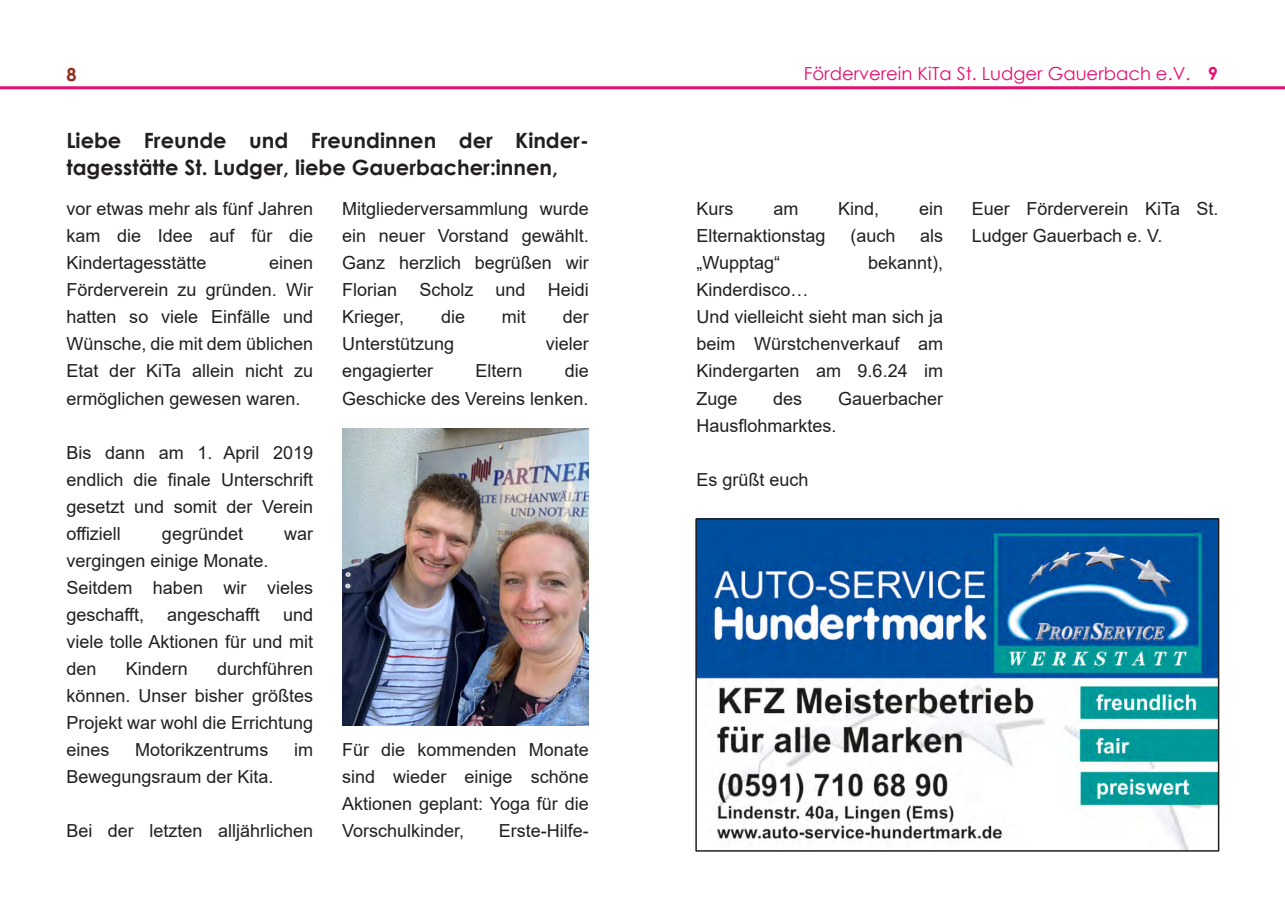
<style>
.page{position:relative;width:1285px;height:919px;background:#fff}
.page>*{position:absolute;margin:0;border:0;box-sizing:border-box;transform-origin:0 0}
.t1{font:700 21px/27px "Century Gothic";color:#231f20}
.t2{font:18px/27px "Arial";color:#231f20;text-align:justify}
.t3{font:18px "Century Gothic";color:#e50f70}
.t4{font:700 18px "Century Gothic";color:#922b1e}
.s1{font-weight:700}
</style>
<div class="page">
<hr style="left:0;top:86px;width:1284px;height:3px;background:#e50f70">
<img style="left:342px;top:429px;width:246px;height:296px">
<img style="left:698px;top:521px;width:518px;height:327px">
<div style="left:695px;top:518px;width:524px;height:333px;border:2px solid #231f20"></div>
<p class="t4" style="left:66px;top:67px;width:12px">8</p>
<p class="t3" style="left:803px;top:67px;width:415px">Förderverein KiTa St. Ludger Gauerbach e.V. <span class="s1">9</span></p>
<p class="t1" style="left:66px;top:129px;width:524px">Liebe Freunde und Freundinnen der Kinder&shy;tagesstätte St. Ludger, liebe Gauerbacher:innen,</p>
<p class="t2" style="left:66px;top:197px;width:248px">vor etwas mehr als fünf Jahren kam die Idee auf für die Kindertagesstätte</p>
<p class="t2" style="left:66px;top:251px;width:248px;text-indent:203px">einen Förderverein zu gründen. Wir hatten so viele Einfälle und Wünsche, die mit dem üblichen Etat der KiTa allein nicht zu ermöglichen gewesen waren.</p>
<p class="t2" style="left:66px;top:440px;width:248px">Bis dann am 1. April 2019 endlich die finale Unterschrift gesetzt und somit der Verein offiziell</p>
<p class="t2" style="left:162px;top:521px;width:83px">gegründet</p>
<p class="t2" style="left:284px;top:521px;width:30px">war</p>
<p class="t2" style="left:66px;top:548px;width:248px;text-align:left">vergingen einige Monate.<br>Seitdem haben wir vieles geschafft,</p>
<p class="t2" style="left:167px;top:602px;width:94px">angeschafft</p>
<p class="t2" style="left:66px;top:602px;width:248px;text-indent:217px">und viele tolle Aktionen für und mit den</p>
<p class="t2" style="left:66px;top:656px;width:248px;text-indent:151px">durchführen können. Unser bisher größtes Projekt war wohl die Errichtung eines</p>
<p class="t2" style="left:126px;top:656px;width:64px">Kindern</p>
<p class="t2" style="left:135px;top:737px;width:135px">Motorikzentrums</p>
<p class="t2" style="left:294px;top:737px;width:20px">im</p>
<p class="t2" style="left:66px;top:764px;width:209px">Bewegungsraum der Kita.</p>
<p class="t2" style="left:66px;top:818px;width:248px">Bei der letzten alljährlichen</p>
<p class="t2" style="left:342px;top:197px;width:248px">Mitgliederversammlung wurde ein neuer Vorstand gewählt.<br>Ganz herzlich begrüßen wir Florian Scholz und Heidi Krieger,</p>
<p class="t2" style="left:441px;top:305px;width:26px">die</p>
<p class="t2" style="left:502px;top:305px;width:25px">mit</p>
<p class="t2" style="left:562px;top:305px;width:28px">der</p>
<p class="t2" style="left:342px;top:332px;width:114px">Unterstützung</p>
<p class="t2" style="left:545px;top:332px;width:45px">vieler</p>
<p class="t2" style="left:342px;top:359px;width:93px">engagierter</p>
<p class="t2" style="left:475px;top:359px;width:49px">Eltern</p>
<p class="t2" style="left:342px;top:359px;width:248px;text-align:right">die<br>Geschicke des Vereins lenken.</p>
<p class="t2" style="left:342px;top:737px;width:248px">Für die kommenden Monate sind wieder einige schöne Aktionen geplant: Yoga für die Vorschulkinder,</p>
<p class="t2" style="left:498px;top:818px;width:92px">Erste-Hilfe-</p>
<p class="t2" style="left:696px;top:197px;width:39px">Kurs</p>
<p class="t2" style="left:773px;top:197px;width:27px">am</p>
<p class="t2" style="left:838px;top:197px;width:43px">Kind,</p>
<p class="t2" style="left:919px;top:197px;width:26px">ein</p>
<p class="t2" style="left:696px;top:224px;width:131px">Elternaktionstag</p>
<p class="t2" style="left:850px;top:224px;width:47px">(auch</p>
<p class="t2" style="left:920px;top:224px;width:25px">als</p>
<p class="t2" style="left:696px;top:251px;width:85px">„Wupptag“</p>
<p class="t2" style="left:868px;top:251px;width:77px">bekannt),</p>
<p class="t2" style="left:696px;top:278px;width:248px;text-align:left">Kinderdisco…<br>Und vielleicht sieht man sich ja beim Würstchenverkauf am<br>Kindergarten am 9.6.24 im<br>Zuge</p>
<p class="t2" style="left:773px;top:386px;width:31px">des</p>
<p class="t2" style="left:838px;top:386px;width:107px">Gauerbacher</p>
<p class="t2" style="left:696px;top:413px;width:142px">Hausflohmarktes.</p>
<p class="t2" style="left:696px;top:467px;width:114px">Es grüßt euch</p>
<p class="t2" style="left:971px;top:197px;width:248px">Euer Förderverein KiTa St.<br>Ludger Gauerbach e. V.</p>
</div>
